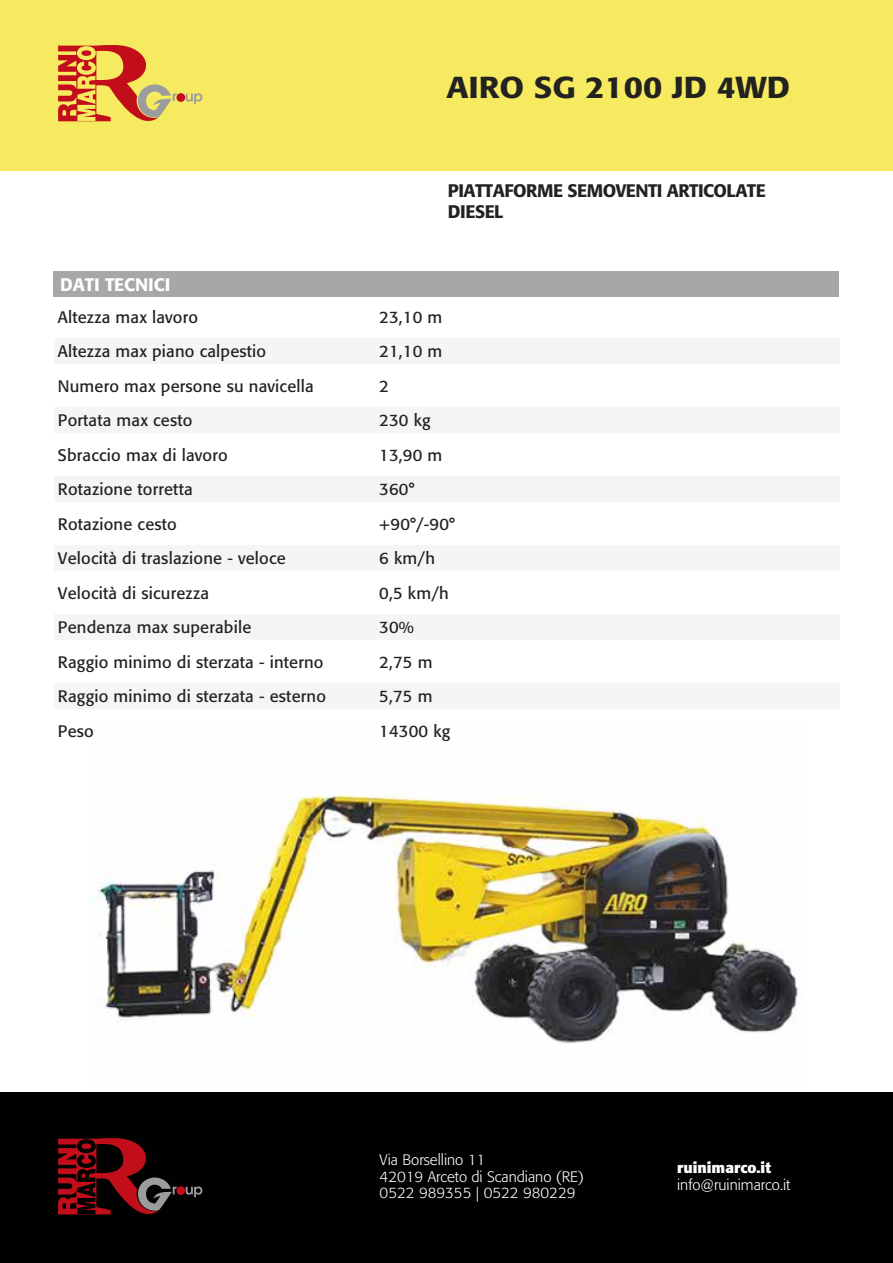
<style>
.page{position:relative;width:893px;height:1263px;background:#fff}
.page>*{position:absolute;margin:0;border:0;box-sizing:border-box;transform-origin:0 0}
.t1{font:500 30px "Formata";color:#222221;scale:1.1 1}
.t2{font:500 18px/21.6px "Formata";letter-spacing:-.025em;color:#222221}
.t3{font:500 18px "Formata";color:#fff}
.t4{font:16.5px "Formata";letter-spacing:.01em;color:#222221}
.t5{font:300 15px/16.5px "Formata";color:#fff}
.t6{font:700 15px "Formata";color:#fff}
</style>
<div class="page">
<img style="left:89px;top:794px;width:715px;height:299px">
<div style="left:54px;top:271px;width:785px;height:26px;background:#a7a7a6"></div>
<div style="left:0;top:0;width:893px;height:170px;background:#f6ea60"></div>
<div style="left:0;top:1093px;width:893px;height:170px;background:#010101"></div>
<div style="left:54px;top:338px;width:785px;height:26px;background:#f5f5f5"></div>
<div style="left:54px;top:545px;width:785px;height:26px;background:#f5f5f5"></div>
<div style="left:54px;top:614px;width:785px;height:26px;background:#f5f5f5"></div>
<div style="left:54px;top:683px;width:785px;height:26px;background:#f5f5f5"></div>
<div style="left:54px;top:407px;width:785px;height:26px;background:#f5f5f5"></div>
<div style="left:54px;top:476px;width:785px;height:26px;background:#f5f5f5"></div>
<svg style="left:186px;top:93px;width:16px;height:11px"></svg>
<div style="left:176px;top:93px;width:9px;height:9px;background:#c10e1a;border-radius:50%"></div>
<svg style="left:58px;top:45px;width:119px;height:77px"></svg>
<svg style="left:186px;top:1186px;width:16px;height:11px"></svg>
<div style="left:176px;top:1186px;width:9px;height:9px;background:#c10e1a;border-radius:50%"></div>
<svg style="left:58px;top:1138px;width:119px;height:77px"></svg>
<h1 class="t1" style="left:446px;top:68px;width:314px">AIRO SG 2100 JD 4WD</h1>
<p class="t3" style="left:60px;top:274px;width:112px">DATI TECNICI</p>
<p class="t2" style="left:448px;top:179px;width:319px">PIATTAFORME SEMOVENTI ARTICOLATE<br>DIESEL</p>
<p class="t4" style="left:58px;top:307px;width:142px">Altezza max lavoro</p>
<p class="t4" style="left:379px;top:307px;width:65px">23,10 m</p>
<p class="t4" style="left:58px;top:341px;width:210px">Altezza max piano calpestio</p>
<p class="t4" style="left:379px;top:341px;width:65px">21,10 m</p>
<p class="t4" style="left:58px;top:376px;width:257px">Numero max persone su navicella</p>
<p class="t4" style="left:379px;top:376px;width:11px">2</p>
<p class="t4" style="left:58px;top:410px;width:136px">Portata max cesto</p>
<p class="t4" style="left:379px;top:410px;width:53px">230 kg</p>
<p class="t4" style="left:58px;top:445px;width:171px">Sbraccio max di lavoro</p>
<p class="t4" style="left:379px;top:445px;width:65px">13,90 m</p>
<p class="t4" style="left:58px;top:479px;width:136px">Rotazione torretta</p>
<p class="t4" style="left:379px;top:479px;width:37px">360°</p>
<p class="t4" style="left:58px;top:514px;width:120px">Rotazione cesto</p>
<p class="t4" style="left:379px;top:514px;width:77px">+90°/-90°</p>
<p class="t4" style="left:58px;top:548px;width:229px">Velocità di traslazione - veloce</p>
<p class="t4" style="left:379px;top:548px;width:57px">6 km/h</p>
<p class="t4" style="left:58px;top:583px;width:153px">Velocità di sicurezza</p>
<p class="t4" style="left:379px;top:583px;width:71px">0,5 km/h</p>
<p class="t4" style="left:58px;top:617px;width:195px">Pendenza max superabile</p>
<p class="t4" style="left:379px;top:617px;width:36px">30%</p>
<p class="t4" style="left:58px;top:652px;width:267px">Raggio minimo di sterzata - interno</p>
<p class="t4" style="left:379px;top:652px;width:55px">2,75 m</p>
<p class="t4" style="left:58px;top:686px;width:269px">Raggio minimo di sterzata - esterno</p>
<p class="t4" style="left:379px;top:686px;width:55px">5,75 m</p>
<p class="t4" style="left:58px;top:721px;width:37px">Peso</p>
<p class="t4" style="left:379px;top:721px;width:73px">14300 kg</p>
<p class="t5" style="left:380px;top:1152px;width:206px">Via Borsellino 11<br>42019 Arceto di Scandiano (RE)<br>0522 989355 | 0522 980229</p>
<p class="t6" style="left:677px;top:1158px;width:95px">ruinimarco.it</p>
<p class="t5" style="left:677px;top:1176px;width:115px">info@ruinimarco.it</p>
</div>
